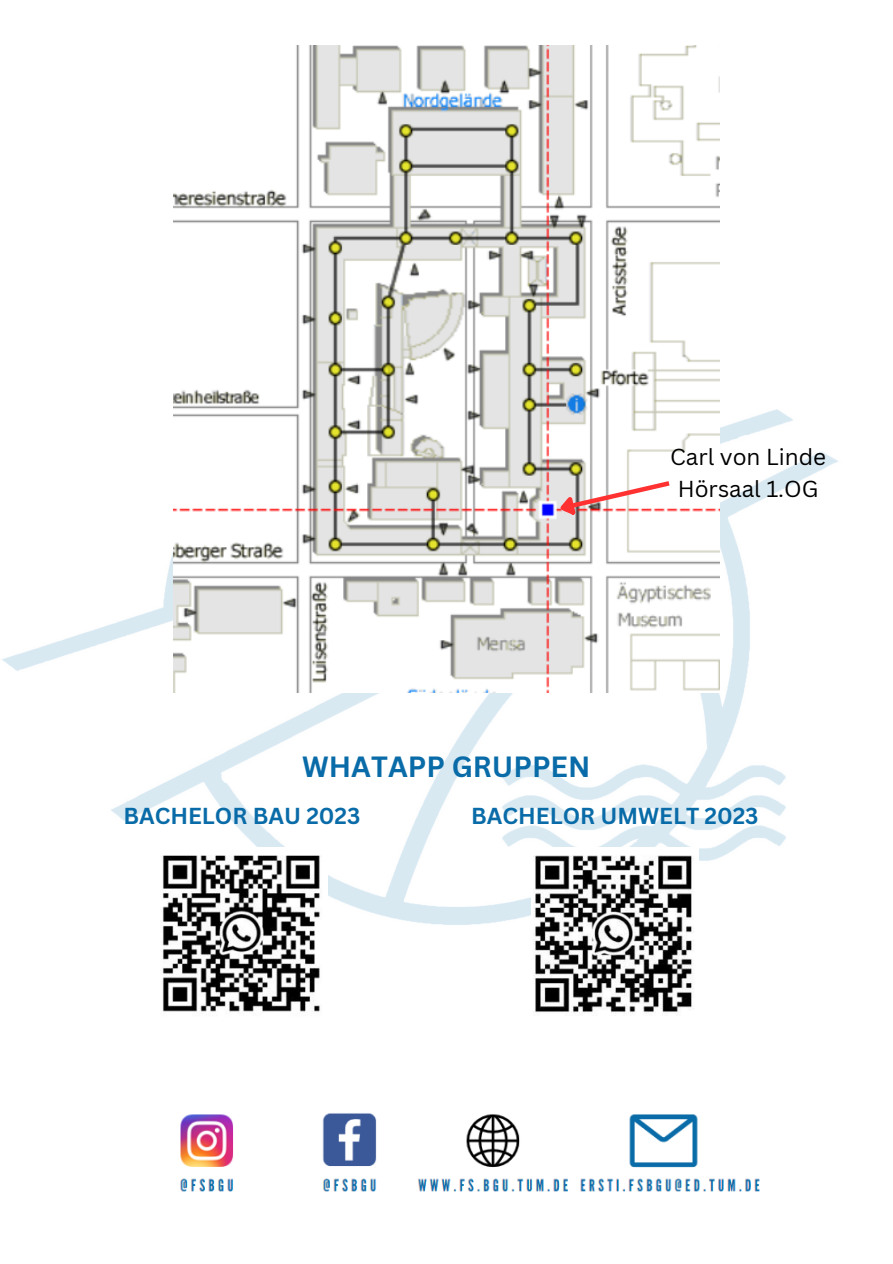
<style>
.page{position:relative;width:893px;height:1264px;background:#fff}
.page>*{position:absolute;margin:0;border:0;box-sizing:border-box;transform-origin:0 0}
.t1{font:700 28.5px "Canva Sans";color:#096ba7}
.t2{font:700 22.5px "Canva Sans";color:#096ba7}
.t3{font:22.5px/31.5px "Canva Sans";color:#000;text-align:center}
</style>
<div class="page">
<img style="left:2px;top:194px;width:836px;height:731px">
<img style="left:174px;top:46px;width:545px;height:646px">
<svg style="left:552px;top:478px;width:122px;height:44px"></svg>
<img style="left:531px;top:847px;width:167px;height:168px">
<img style="left:157px;top:847px;width:171px;height:165px">
<img style="left:180px;top:1113px;width:580px;height:79px">
<p class="t3" style="left:670px;top:441px;width:157px">Carl von Linde<br>Hörsaal 1.OG</p>
<p class="t1" style="left:302px;top:747px;width:289px">WHATAPP GRUPPEN</p>
<p class="t2" style="left:123px;top:800px;width:238px">BACHELOR BAU 2023</p>
<p class="t2" style="left:471px;top:800px;width:289px">BACHELOR UMWELT 2023</p>
</div>
